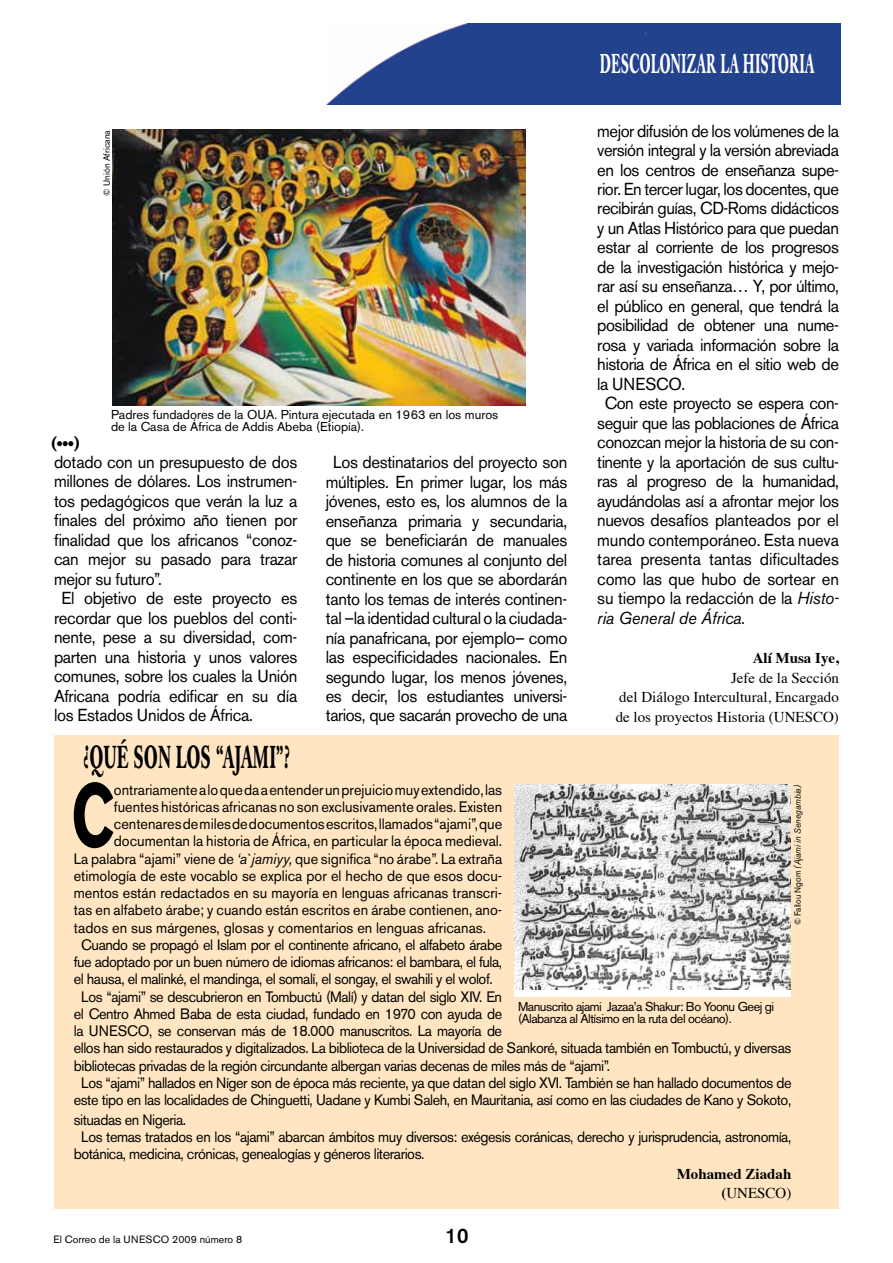
<style>
.page{position:relative;width:893px;height:1263px;background:#fff}
.page>*{position:absolute;margin:0;border:0;box-sizing:border-box;transform-origin:0 0}
.t1{font:700 88.35px "Akzidenz Grotesk BE";color:#000;scale:.7 1}
.t2{font:700 31.35px "Caslon Book BE";letter-spacing:.035em;color:#000;scale:.51 1}
.t3{font:700 27px "Caslon Book BE";letter-spacing:.04em;color:#fff;scale:.48 1}
.t4{font:500 21px "Akzidenz Grotesk BE";color:#000;scale:.96 1}
.t5{font:500 18px "Akzidenz Grotesk BE";color:#000;scale:.96 1}
.t6{font:17.25px/19.5px "Akzidenz Grotesk BE";letter-spacing:-.02em;color:#000;text-align:center;scale:.96 1}
.t7{font:italic 17.25px "Akzidenz Grotesk BE";letter-spacing:-.01em;color:#000;scale:.96 1}
.t8{font:15px "Akzidenz Grotesk BE";letter-spacing:-.03em;color:#000;scale:.96 1}
.t9{font:15px "Akzidenz Grotesk BE";color:#000;scale:.96 1}
.t10{font:15px/19.5px "Times";color:#000;text-align:justify}
.t11{font:700 15px/19.5px "Times";color:#000;text-align:right}
.t12{font:12.75px/12px "Akzidenz Grotesk BE";color:#000}
.t13{font:12.75px/12px "Akzidenz Grotesk BE";letter-spacing:-.04em;color:#000}
.t14{font:10.5px "Akzidenz Grotesk BE";color:#000}
.t15{font:italic 9px "Akzidenz Grotesk BE";color:#000;scale:.94 1}
.t16{font:9px "Akzidenz Grotesk BE";color:#000}
.s1{font-style:italic}
.s2{font-style:normal}
.s3{font-weight:400}
</style>
<div class="page">
<img style="left:112px;top:130px;width:413px;height:275px">
<img style="left:327px;top:23px;width:513px;height:81px">
<div style="left:54px;top:735px;width:785px;height:474px;background:#ffe5c1"></div>
<div style="left:514px;top:785px;width:276px;height:211px;background:#fff"></div>
<img style="left:514px;top:785px;width:276px;height:205px">
<p class="t16" style="left:101px;top:196px;width:68px;rotate:-90deg">© Unión Africana</p>
<p class="t5" style="left:51px;top:433px;width:32px">(•••)</p>
<p class="t12" style="left:111px;top:409px;width:389px">Padres fundadores de la OUA. Pintura ejecutada en 1963 en los muros de la Casa de África de Addis Abeba (Etiopía).</p>
<p class="t6" style="left:54px;top:452px;width:255px">dotado con un presupuesto de dos</p>
<p class="t6" style="left:54px;top:472px;width:255px">millones de dólares. Los instrumen-</p>
<p class="t6" style="left:54px;top:491px;width:255px">tos pedagógicos que verán la luz a</p>
<p class="t6" style="left:54px;top:511px;width:255px">finales del próximo año tienen por</p>
<p class="t6" style="left:54px;top:530px;width:255px">finalidad que los africanos “conoz-</p>
<p class="t6" style="left:54px;top:550px;width:255px">can mejor su pasado para trazar</p>
<p class="t6" style="left:54px;top:569px;width:114px">mejor su futuro”.</p>
<p class="t6" style="left:62px;top:589px;width:247px">El objetivo de este proyecto es</p>
<p class="t6" style="left:54px;top:608px;width:255px">recordar que los pueblos del conti-</p>
<p class="t6" style="left:54px;top:628px;width:255px">nente, pese a su diversidad, com-</p>
<p class="t6" style="left:54px;top:647px;width:255px">parten una historia y unos valores</p>
<p class="t6" style="left:54px;top:667px;width:255px">comunes, sobre los cuales la Unión</p>
<p class="t6" style="left:54px;top:686px;width:255px">Africana podría edificar en su día</p>
<p class="t6" style="left:54px;top:706px;width:209px">los Estados Unidos de África.</p>
<p class="t6" style="left:326px;top:452px;width:253px">Los destinatarios del proyecto son múltiples. En primer lugar, los más jóvenes, esto es, los alumnos de la enseñanza primaria y secundaria, que se beneficiarán de manuales de historia comunes al conjunto del continente en los que se abordarán tanto los temas de interés continen&shy;tal –la identidad cultural o la ciudada&shy;nía panafricana, por ejemplo– como las especificidades nacionales. En segundo lugar, los menos jóvenes, es decir, los estudiantes universi&shy;tarios, que sacarán provecho de una</p>
<h3 class="t3" style="left:600px;top:47px;width:448px">DESCOLONIZAR LA HISTORIA</h3>
<p class="t6" style="left:597px;top:121px;width:253px">mejor difusión de los volúmenes de la</p>
<p class="t6" style="left:597px;top:140px;width:253px">versión integral y la versión abreviada</p>
<p class="t6" style="left:597px;top:160px;width:253px">en los centros de enseñanza supe-</p>
<p class="t6" style="left:597px;top:179px;width:253px">rior. En tercer lugar, los docentes, que</p>
<p class="t6" style="left:597px;top:199px;width:253px">recibirán guías, CD-Roms didácticos</p>
<p class="t6" style="left:597px;top:218px;width:253px">y un Atlas Histórico para que puedan</p>
<p class="t6" style="left:597px;top:238px;width:253px">estar al corriente de los progresos</p>
<p class="t6" style="left:597px;top:257px;width:253px">de la investigación histórica y mejo-</p>
<p class="t6" style="left:597px;top:277px;width:253px">rar así su enseñanza… Y, por último,</p>
<p class="t6" style="left:597px;top:296px;width:253px">el público en general, que tendrá la</p>
<p class="t6" style="left:597px;top:316px;width:253px">posibilidad de obtener una nume-</p>
<p class="t6" style="left:597px;top:335px;width:253px">rosa y variada información sobre la</p>
<p class="t6" style="left:597px;top:355px;width:253px">historia de África en el sitio web de</p>
<p class="t6" style="left:597px;top:374px;width:93px">la UNESCO.</p>
<p class="t6" style="left:605px;top:394px;width:245px">Con este proyecto se espera con-</p>
<p class="t6" style="left:597px;top:413px;width:253px">seguir que las poblaciones de África</p>
<p class="t6" style="left:597px;top:433px;width:253px">conozcan mejor la historia de su con-</p>
<p class="t6" style="left:597px;top:452px;width:253px">tinente y la aportación de sus cultu-</p>
<p class="t6" style="left:597px;top:472px;width:253px">ras al progreso de la humanidad,</p>
<p class="t6" style="left:597px;top:491px;width:253px">ayudándolas así a afrontar mejor los</p>
<p class="t6" style="left:597px;top:511px;width:253px">nuevos desafíos planteados por el</p>
<p class="t6" style="left:597px;top:530px;width:253px">mundo contemporáneo. Esta nueva</p>
<p class="t6" style="left:597px;top:550px;width:253px">tarea presenta tantas dificultades</p>
<p class="t6" style="left:597px;top:569px;width:253px">como las que hubo de sortear en</p>
<p class="t6" style="left:597px;top:589px;width:253px">su tiempo la redacción de la <span class="s1">Histo-</span></p>
<p class="t7" style="left:597px;top:607px;width:155px">ria General de África<span class="s2">.</span></p>
<p class="t11" style="left:753px;top:647px;width:88px">Alí Musa Iye,</p>
<p class="t10" style="left:616px;top:666px;width:225px;text-indent:115px">Jefe de la Sección del Diálogo Intercultural, Encargado de los proyectos Historia (UNESCO)</p>
<h2 class="t2" style="left:84px;top:739px;width:405px">¿QUÉ SON LOS “AJAMI”?</h2>
<h1 class="t1" style="left:71px;top:764px;width:62px">C</h1>
<p class="t9" style="left:114px;top:780px;width:406px">ontrariamente a lo que da a entender un prejuicio muy extendido, las</p>
<p class="t15" style="left:792px;top:925px;width:151px;rotate:-90deg"><span class="s2">© Fallou Ngom</span> (Ajami in Senegambia)</p>
<p class="t9" style="left:114px;top:798px;width:406px">fuentes históricas africanas no son exclusivamente orales. Existen</p>
<p class="t9" style="left:114px;top:815px;width:406px">centenares de miles de documentos escritos, llamados “ajami”, que</p>
<p class="t9" style="left:114px;top:832px;width:406px">documentan la historia de África, en particular la época medieval.</p>
<p class="t9" style="left:74px;top:849px;width:448px">La palabra “ajami” viene de <span class="s1">‘a`jamiyy,</span> que significa “no árabe”. La extraña</p>
<p class="t9" style="left:74px;top:867px;width:448px">etimología de este vocablo se explica por el hecho de que esos docu-</p>
<p class="t9" style="left:74px;top:884px;width:448px">mentos están redactados en su mayoría en lenguas africanas transcri-</p>
<p class="t9" style="left:74px;top:901px;width:448px">tas en alfabeto árabe; y cuando están escritos en árabe contienen, ano-</p>
<p class="t9" style="left:74px;top:918px;width:431px">tados en sus márgenes, glosas y comentarios en lenguas africanas.</p>
<p class="t8" style="left:81px;top:936px;width:440px">Cuando se propagó el Islam por el continente africano, el alfabeto árabe</p>
<p class="t8" style="left:74px;top:953px;width:448px">fue adoptado por un buen número de idiomas africanos: el bambara, el fula,</p>
<p class="t8" style="left:74px;top:970px;width:438px">el hausa, el malinké, el mandinga, el somalí, el songay, el swahili y el wolof.</p>
<p class="t8" style="left:81px;top:987px;width:440px">Los “ajami” se descubrieron en Tombuctú (Malí) y datan del siglo XIV. En</p>
<p class="t8" style="left:74px;top:1005px;width:448px">el Centro Ahmed Baba de esta ciudad, fundado en 1970 con ayuda de</p>
<p class="t8" style="left:74px;top:1022px;width:448px">la UNESCO, se conservan más de 18.000 manuscritos. La mayoría de</p>
<p class="t8" style="left:74px;top:1039px;width:749px">ellos han sido restaurados y digitalizados. La biblioteca de la Universidad de Sankoré, situada también en Tombuctú, y diversas</p>
<p class="t8" style="left:74px;top:1056px;width:560px">bibliotecas privadas de la región circundante albergan varias decenas de miles más de “ajami”.</p>
<p class="t8" style="left:81px;top:1074px;width:741px">Los “ajami” hallados en Níger son de época más reciente, ya que datan del siglo XVI. También se han hallado documentos de</p>
<p class="t8" style="left:74px;top:1091px;width:749px">este tipo en las localidades de Chinguetti, Uadane y Kumbi Saleh, en Mauritania, así como en las ciudades de Kano y Sokoto,</p>
<p class="t8" style="left:74px;top:1110px;width:119px">situadas en Nigeria.</p>
<p class="t8" style="left:81px;top:1128px;width:741px">Los temas tratados en los “ajami” abarcan ámbitos muy diversos: exégesis coránicas, derecho y jurisprudencia, astronomía,</p>
<p class="t8" style="left:74px;top:1145px;width:367px">botánica, medicina, crónicas, genealogías y géneros literarios.</p>
<p class="t11" style="left:677px;top:1162px;width:116px">Mohamed Ziadah (<span class="s3">UNESCO)</span></p>
<p class="t13" style="left:518px;top:1001px;width:258px">Manuscrito ajami Jazaa’a Shakur: Bo Yoonu Geej gi (Alabanza al Altísimo en la ruta del océano).</p>
<p class="t14" style="left:53px;top:1233px;width:190px">El Correo de la UNESCO 2009 número 8</p>
<p class="t4" style="left:445px;top:1223px;width:25px">10</p>
</div>
